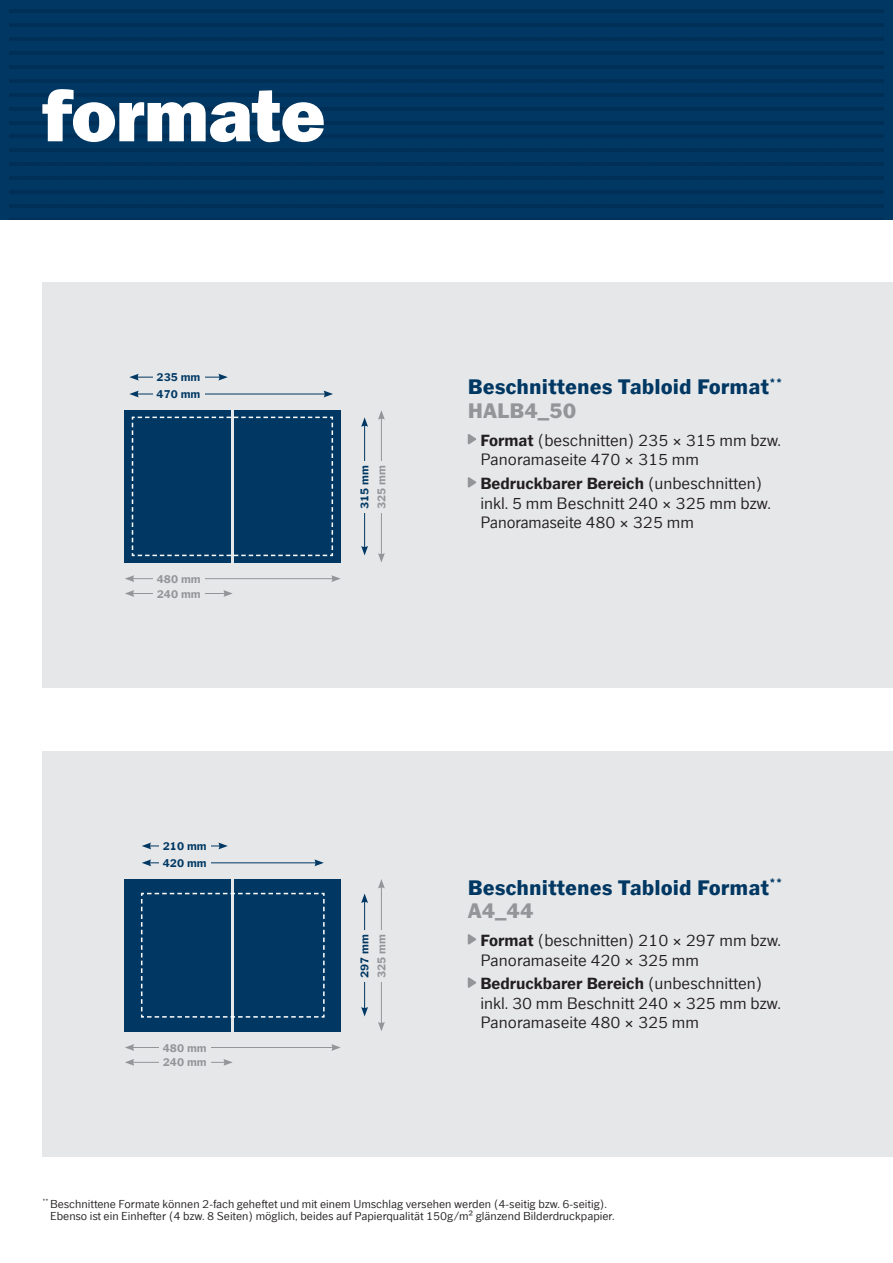
<style>
.page{position:relative;width:893px;height:1263px;background:#fff}
.page>*{position:absolute;margin:0;border:0;box-sizing:border-box;transform-origin:0 0}
.t1{font:800 75px "Franklin Gothic LT";letter-spacing:-.005em;color:#fff}
.t2{font:700 19.5px/23.4px "Franklin Gothic 1 ST";color:#003863}
.t3{font:15px/19.5px "Franklin Gothic 1 ST";color:#231f20}
.t4{font:10.5px/12.6px "Franklin Gothic 1 ST";color:#231f20}
.t5{font:600 10.5px "Franklin Gothic 1 ST";color:#003863}
.t6{font:600 10.5px/14.9px "Franklin Gothic 1 ST";color:#939598}
.s1{color:#939598}
.s2{font-weight:600}
</style>
<div class="page">
<div style="left:43px;top:283px;width:850px;height:405px;background:#e6e7e9"></div>
<div style="left:43px;top:752px;width:850px;height:405px;background:#e6e7e9"></div>
<div style="left:0;top:0;width:893px;height:219px;background:#003863"></div>
<svg style="left:11px;top:11px;width:871px;height:1px"></svg>
<hr style="left:11px;top:80px;width:871px;height:2px;background:#002f57">
<svg style="left:11px;top:150px;width:871px;height:1px"></svg>
<svg style="left:11px;top:219px;width:871px;height:1px"></svg>
<svg style="left:11px;top:25px;width:871px;height:1px"></svg>
<hr style="left:11px;top:94px;width:871px;height:2px;background:#002f57">
<svg style="left:11px;top:164px;width:871px;height:1px"></svg>
<hr style="left:11px;top:38px;width:871px;height:2px;background:#002f57">
<svg style="left:11px;top:108px;width:871px;height:1px"></svg>
<hr style="left:11px;top:177px;width:871px;height:2px;background:#002f57">
<hr style="left:11px;top:52px;width:871px;height:2px;background:#002f57">
<svg style="left:11px;top:122px;width:871px;height:1px"></svg>
<hr style="left:11px;top:191px;width:871px;height:2px;background:#002f57">
<hr style="left:11px;top:66px;width:871px;height:2px;background:#002f57">
<svg style="left:11px;top:136px;width:871px;height:1px"></svg>
<hr style="left:11px;top:205px;width:871px;height:2px;background:#002f57">
<svg style="left:468px;top:934px;width:8px;height:11px"></svg>
<svg style="left:468px;top:977px;width:8px;height:11px"></svg>
<svg style="left:468px;top:434px;width:8px;height:11px"></svg>
<svg style="left:468px;top:477px;width:8px;height:11px"></svg>
<div style="left:125px;top:410px;width:106px;height:152px;background:#003863"></div>
<div style="left:234px;top:410px;width:107px;height:152px;background:#003863"></div>
<hr style="left:364px;top:424px;width:1px;height:124px;background:#003863">
<svg style="left:361px;top:546px;width:7px;height:9px"></svg>
<svg style="left:361px;top:417px;width:7px;height:10px"></svg>
<hr style="left:381px;top:417px;width:1px;height:138px;background:#939598">
<svg style="left:378px;top:553px;width:7px;height:9px"></svg>
<svg style="left:378px;top:410px;width:7px;height:10px"></svg>
<hr style="left:132px;top:578px;width:202px;height:1px;background:#939598">
<svg style="left:125px;top:575px;width:9px;height:7px"></svg>
<svg style="left:331px;top:575px;width:10px;height:7px"></svg>
<hr style="left:132px;top:593px;width:94px;height:1px;background:#939598">
<svg style="left:125px;top:590px;width:9px;height:7px"></svg>
<svg style="left:223px;top:590px;width:10px;height:7px"></svg>
<hr style="left:136px;top:394px;width:190px;height:1px;background:#003863">
<svg style="left:129px;top:391px;width:10px;height:6px"></svg>
<svg style="left:324px;top:391px;width:9px;height:6px"></svg>
<hr style="left:136px;top:377px;width:85px;height:1px;background:#003863">
<svg style="left:129px;top:374px;width:10px;height:7px"></svg>
<svg style="left:218px;top:374px;width:10px;height:7px"></svg>
<div style="left:361px;top:462px;width:8px;height:51px;background:#e6e7e9"></div>
<div style="left:377px;top:462px;width:8px;height:51px;background:#e6e7e9"></div>
<div style="left:153px;top:575px;width:51px;height:8px;background:#e6e7e9"></div>
<div style="left:153px;top:589px;width:51px;height:8px;background:#e6e7e9"></div>
<div style="left:153px;top:390px;width:51px;height:8px;background:#e6e7e9"></div>
<div style="left:153px;top:373px;width:51px;height:8px;background:#e6e7e9"></div>
<svg style="left:131px;top:416px;width:203px;height:141px"></svg>
<div style="left:125px;top:879px;width:106px;height:152px;background:#003863"></div>
<div style="left:234px;top:879px;width:107px;height:152px;background:#003863"></div>
<hr style="left:364px;top:901px;width:1px;height:108px;background:#003863">
<svg style="left:361px;top:1007px;width:7px;height:9px"></svg>
<svg style="left:361px;top:893px;width:7px;height:10px"></svg>
<hr style="left:381px;top:886px;width:1px;height:138px;background:#939598">
<svg style="left:378px;top:1022px;width:7px;height:9px"></svg>
<svg style="left:378px;top:879px;width:7px;height:9px"></svg>
<hr style="left:132px;top:1047px;width:202px;height:1px;background:#939598">
<svg style="left:125px;top:1044px;width:9px;height:7px"></svg>
<svg style="left:331px;top:1044px;width:10px;height:7px"></svg>
<hr style="left:132px;top:1062px;width:94px;height:1px;background:#939598">
<svg style="left:125px;top:1059px;width:9px;height:7px"></svg>
<svg style="left:223px;top:1059px;width:10px;height:7px"></svg>
<hr style="left:149px;top:862px;width:168px;height:1px;background:#003863">
<svg style="left:142px;top:859px;width:9px;height:7px"></svg>
<svg style="left:314px;top:859px;width:10px;height:7px"></svg>
<hr style="left:149px;top:845px;width:72px;height:1px;background:#003863">
<svg style="left:142px;top:842px;width:9px;height:7px"></svg>
<svg style="left:218px;top:842px;width:10px;height:7px"></svg>
<div style="left:361px;top:931px;width:8px;height:51px;background:#e6e7e9"></div>
<div style="left:377px;top:931px;width:8px;height:51px;background:#e6e7e9"></div>
<div style="left:159px;top:1043px;width:51px;height:8px;background:#e6e7e9"></div>
<div style="left:159px;top:1058px;width:51px;height:8px;background:#e6e7e9"></div>
<div style="left:159px;top:859px;width:51px;height:8px;background:#e6e7e9"></div>
<div style="left:159px;top:842px;width:51px;height:8px;background:#e6e7e9"></div>
<svg style="left:141px;top:892px;width:184px;height:126px"></svg>
<h1 class="t1" style="left:43px;top:71px;width:284px">formate</h1>
<p class="t5" style="left:157px;top:370px;width:45px">235 mm</p>
<p class="t5" style="left:157px;top:387px;width:45px">470 mm</p>
<p class="t6" style="left:157px;top:572px;width:45px">480 mm<br>240 mm</p>
<p class="t5" style="left:358px;top:509px;width:45px;rotate:-90deg">315 mm</p>
<p class="t6" style="left:374px;top:509px;width:45px;rotate:-90deg">325 mm</p>
<h2 class="t2" style="left:468px;top:376px;width:316px">Beschnittenes Tabloid Format<sup>**<br></sup><span class="s1">HALB4</span><sup>_</sup><span class="s1">50</span></h2>
<p class="t3" style="left:480px;top:431px;width:302px"><span class="s2">Format</span> (beschnitten) 235 × 315 mm bzw.<br>Panoramaseite 470 × 315 mm</p>
<p class="t3" style="left:480px;top:474px;width:292px"><span class="s2">Bedruckbarer Bereich</span> (unbeschnitten) inkl. 5 mm Beschnitt 240 × 325 mm bzw.<br>Panoramaseite 480 × 325 mm</p>
<p class="t5" style="left:163px;top:839px;width:45px">210 mm</p>
<p class="t5" style="left:163px;top:856px;width:45px">420 mm</p>
<p class="t6" style="left:163px;top:1040px;width:45px">480 mm<br>240 mm</p>
<p class="t5" style="left:358px;top:978px;width:45px;rotate:-90deg">297 mm</p>
<p class="t6" style="left:374px;top:978px;width:45px;rotate:-90deg">325 mm</p>
<h2 class="t2" style="left:468px;top:876px;width:316px">Beschnittenes Tabloid Format<sup>**<br></sup><span class="s1">A4</span><sup>_</sup><span class="s1">44</span></h2>
<p class="t3" style="left:480px;top:931px;width:302px"><span class="s2">Format</span> (beschnitten) 210 × 297 mm bzw.<br>Panoramaseite 420 × 325 mm</p>
<p class="t3" style="left:480px;top:974px;width:302px"><span class="s2">Bedruckbarer Bereich</span> (unbeschnitten) inkl. 30 mm Beschnitt 240 × 325 mm bzw.<br>Panoramaseite 480 × 325 mm</p>
<p class="t4" style="left:50px;top:1198px;width:566px;text-indent:-8px"><sup>**</sup> Beschnittene Formate können 2-fach geheftet und mit einem Umschlag versehen werden (4-seitig bzw. 6-seitig).<br>Ebenso ist ein Einhefter (4 bzw. 8 Seiten) möglich, beides auf Papierqualität 150g/m² glänzend Bilderdruckpapier.</p>
</div>
